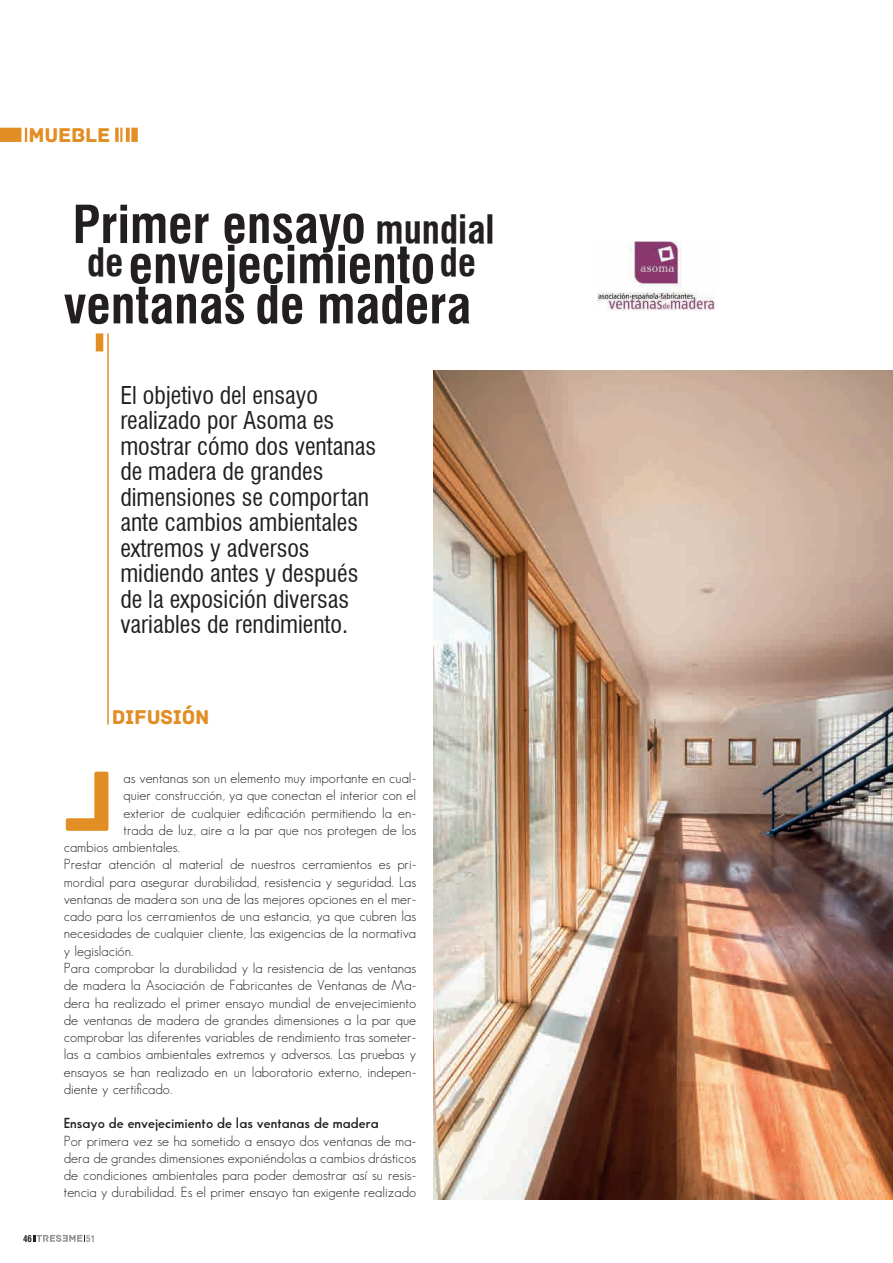
<style>
.page{position:relative;width:893px;height:1263px;background:#fff}
.page>*{position:absolute;margin:0;border:0;box-sizing:border-box;transform-origin:0 0}
.t1{font:51px/40.2px "Swiss 721 Bold Condensed BT";color:#231f20;text-align:center}
.t2{font:condensed 24px/25.5px "Swiss 721 BT";color:#231f20}
.t3{font:21px "Archive";letter-spacing:-.01em;color:#e28e25}
.t4{font:14.25px/17.2px "Sans Serif FLF";color:#231f20;text-align:justify}
.t5{font:600 14.25px "Sans Serif FLF";color:#231f20}
.t6{font:9px "Swiss 721 Bold Condensed BT";color:#231f20}
.t7{font:9px "Swiss 721 Bold Condensed BT";color:#939598}
.s1{font-size:37.5px}
</style>
<div class="page">
<svg style="left:120px;top:128px;width:2px;height:14px"></svg>
<svg style="left:126px;top:128px;width:4px;height:14px"></svg>
<div style="left:131px;top:128px;width:7px;height:14px;background:#e28e25"></div>
<svg style="left:115px;top:128px;width:4px;height:14px"></svg>
<div style="left:0;top:128px;width:21px;height:14px;background:#e28e25"></div>
<svg style="left:25px;top:128px;width:2px;height:14px"></svg>
<svg style="left:33px;top:1235px;width:52px;height:7px"></svg>
<img style="left:598px;top:241px;width:116px;height:69px">
<div style="left:96px;top:333px;width:7px;height:18px;background:#e28e25"></div>
<hr style="left:107px;top:333px;width:2px;height:392px;background:#e28e25">
<img style="left:434px;top:371px;width:459px;height:828px">
<h3 class="t3" style="left:28px;top:122px;width:83px">MUEBLE</h3>
<h1 class="t1" style="left:64px;top:205px;width:432px">Primer ensayo <span class="s1">mundial de</span> envejecimiento <span class="s1">de </span>ventanas de madera</h1>
<p class="t2" style="left:120px;top:382px;width:257px">El objetivo del ensayo realizado por Asoma es mostrar cómo dos ventanas de madera de grandes dimensiones se comportan ante cambios ambientales extremos y adversos midiendo antes y después de la exposición diversas variables de rendimiento.</p>
<h3 class="t3" style="left:112px;top:705px;width:99px">DIFUSIÓN</h3>
<p class="t4" style="left:124px;top:769px;width:294px">as ventanas son un elemento muy importante en cual-</p>
<p class="t4" style="left:124px;top:787px;width:294px">quier construcción, ya que conectan el interior con el</p>
<p class="t4" style="left:124px;top:804px;width:294px">exterior de cualquier edificación permitiendo la en-</p>
<p class="t4" style="left:124px;top:821px;width:294px">trada de luz, aire a la par que nos protegen de los</p>
<p class="t4" style="left:64px;top:838px;width:118px">cambios ambientales.</p>
<p class="t4" style="left:64px;top:856px;width:354px">Prestar atención al material de nuestros cerramientos es pri-</p>
<p class="t4" style="left:64px;top:873px;width:354px">mordial para asegurar durabilidad, resistencia y seguridad. Las</p>
<p class="t4" style="left:64px;top:890px;width:354px">ventanas de madera son una de las mejores opciones en el mer-</p>
<p class="t4" style="left:64px;top:907px;width:354px">cado para los cerramientos de una estancia, ya que cubren las</p>
<p class="t4" style="left:64px;top:925px;width:354px">necesidades de cualquier cliente, las exigencias de la normativa</p>
<p class="t4" style="left:64px;top:942px;width:71px">y legislación.</p>
<p class="t4" style="left:64px;top:959px;width:354px">Para comprobar la durabilidad y la resistencia de las ventanas</p>
<p class="t4" style="left:64px;top:976px;width:354px">de madera la Asociación de Fabricantes de Ventanas de Ma-</p>
<p class="t4" style="left:64px;top:994px;width:354px">dera ha realizado el primer ensayo mundial de envejecimiento</p>
<p class="t4" style="left:64px;top:1011px;width:354px">de ventanas de madera de grandes dimensiones a la par que</p>
<p class="t4" style="left:64px;top:1028px;width:354px">comprobar las diferentes variables de rendimiento tras someter-</p>
<p class="t4" style="left:64px;top:1045px;width:354px">las a cambios ambientales extremos y adversos. Las pruebas y</p>
<p class="t4" style="left:64px;top:1063px;width:354px">ensayos se han realizado en un laboratorio externo, indepen-</p>
<p class="t4" style="left:64px;top:1080px;width:110px">diente y certificado.</p>
<p class="t5" style="left:64px;top:1115px;width:317px">Ensayo de envejecimiento de las ventanas de madera</p>
<p class="t4" style="left:64px;top:1132px;width:354px">Por primera vez se ha sometido a ensayo dos ventanas de ma&shy;dera de grandes dimensiones exponiéndolas a cambios drásticos de condiciones ambientales para poder demostrar así su resis&shy;tencia y durabilidad. Es el primer ensayo tan exigente realizado</p>
<p class="t6" style="left:23px;top:1233px;width:11px">46</p>
<p class="t7" style="left:86px;top:1233px;width:10px">51</p>
</div>
